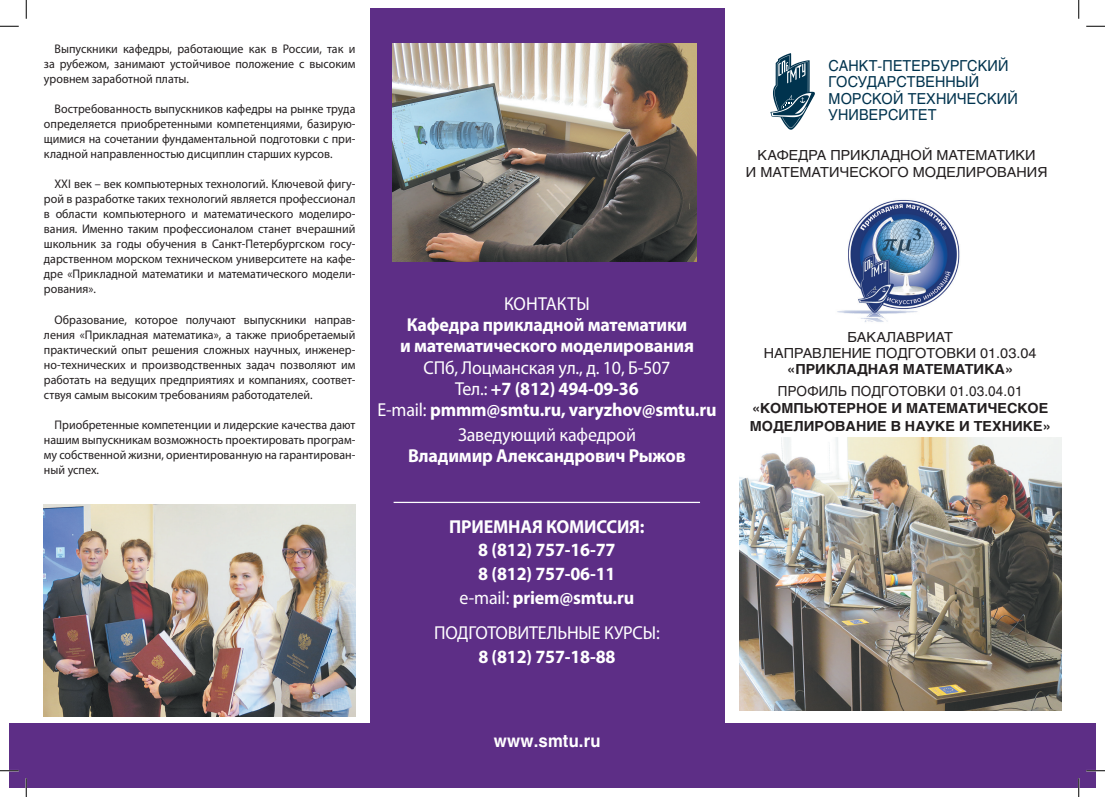
<style>
.page{position:relative;width:1105px;height:797px;background:#fff}
.page>*{position:absolute;margin:0;border:0;box-sizing:border-box;transform-origin:0 0}
.t1{font:700 18.75px/21.2px "Myriad Pro";letter-spacing:-.01em;color:#fff;text-align:center;scale:.96 1}
.t2{font:18.75px "Myriad Pro";letter-spacing:-.01em;color:#fff;scale:.96 1}
.t3{font:18.75px "Myriad Pro";letter-spacing:.01em;color:#fff;scale:.96 1}
.t4{font:700 17.5px "Helios C";letter-spacing:.01em;color:#fff;scale:.95 1}
.t5{font:15px/16.2px "Helios C";letter-spacing:.01em;color:#00334e;scale:.95 1}
.t6{font:13.75px/16.2px "Helios C";color:#231f20;text-align:center;scale:1.04 1}
.t7{font:700 13.75px/17.5px "Helios C";color:#231f20;scale:1.04 1}
.t8{font:13.75px "Helios C";color:#231f20}
.t9{font:12.5px/15px "Myriad Pro";color:#231f20;text-align:justify;scale:.96 1}
.s1{font-weight:400}
</style>
<div class="page">
<div style="left:370px;top:9px;width:354px;height:779px;background:#5d2e86"></div>
<div style="left:9px;top:723px;width:1087px;height:65px;background:#5d2e86"></div>
<svg style="left:770px;top:53px;width:45px;height:77px"></svg>
<img style="left:739px;top:438px;width:322px;height:272px">
<img style="left:393px;top:44px;width:303px;height:218px">
<img style="left:837px;top:199px;width:123px;height:123px">
<hr style="left:394px;top:502px;width:306px;height:1px;background:#fff">
<img style="left:44px;top:505px;width:311px;height:211px">
<svg style="left:0;top:25px;width:19px;height:2px"></svg>
<svg style="left:1086px;top:25px;width:19px;height:2px"></svg>
<svg style="left:0;top:770px;width:19px;height:1px"></svg>
<svg style="left:1086px;top:770px;width:19px;height:1px"></svg>
<svg style="left:25px;top:0;width:2px;height:19px"></svg>
<svg style="left:25px;top:778px;width:2px;height:19px"></svg>
<svg style="left:1078px;top:0;width:1px;height:19px"></svg>
<svg style="left:1078px;top:778px;width:1px;height:19px"></svg>
<p class="t9" style="left:44px;top:41px;width:326px;text-indent:11px">Выпускники кафедры, работающие как в России, так и за рубежом, занимают устойчивое положение с высоким уровнем заработной платы.</p>
<p class="t9" style="left:44px;top:101px;width:326px;text-indent:11px">Востребованность выпускников кафедры на рынке труда определяется приобретенными компетенциями, базирую&shy;щимися на сочетании фундаментальной подготовки с при&shy;кладной направленностью дисциплин старших курсов.</p>
<p class="t9" style="left:44px;top:176px;width:326px;text-indent:11px">XXI век – век компьютерных технологий. Ключевой фигу&shy;рой в разработке таких технологий является профессионал в области компьютерного и математического моделиро&shy;вания. Именно таким профессионалом станет вчерашний школьник за годы обучения в Санкт-Петербургском госу&shy;дарственном морском техническом университете на кафе&shy;дре «Прикладной математики и математического модели&shy;рования».</p>
<p class="t9" style="left:44px;top:311px;width:326px;text-indent:11px">Образование, которое получают выпускники направ&shy;ления «Прикладная математика», а также приобретаемый практический опыт решения сложных научных, инженер&shy;но-технических и производственных задач позволяют им работать на ведущих предприятиях и компаниях, соответ&shy;ствуя самым высоким требованиям работодателей.</p>
<p class="t9" style="left:44px;top:416px;width:326px;text-indent:11px">Приобретенные компетенции и лидерские качества дают нашим выпускникам возможность проектировать програм&shy;му собственной жизни, ориентированную на гарантирован&shy;ный успех.</p>
<h1 class="t3" style="left:504px;top:292px;width:91px">КОНТАКТЫ</h1>
<h1 class="t1" style="left:400px;top:313px;width:308px">Кафедра прикладной математики и математического моделирования</h1>
<h1 class="t1" style="left:377px;top:356px;width:355px"><span class="s1">СПб, Лоцманская ул., д. 10, Б-507<br>Тел.:</span> +7 (812) 494-09-36<br><span class="s1">E-mail:</span> pmmm@smtu.ru, varyzhov@smtu.ru</h1>
<h1 class="t2" style="left:458px;top:423px;width:187px">Заведующий кафедрой</h1>
<h1 class="t1" style="left:408px;top:444px;width:291px">Владимир Александрович Рыжов</h1>
<h1 class="t1" style="left:449px;top:514px;width:205px;line-height:23.5px">ПРИЕМНАЯ КОМИССИЯ:<br>8 (812) 757-16-77<br>8 (812) 757-06-11<br><span class="s1">e-mail:</span> priem@smtu.ru</h1>
<h1 class="t2" style="left:434px;top:621px;width:237px">ПОДГОТОВИТЕЛЬНЫЕ КУРСЫ:</h1>
<h1 class="t1" style="left:478px;top:645px;width:144px">8 (812) 757-18-88</h1>
<h2 class="t4" style="left:494px;top:730px;width:114px">www.smtu.ru</h2>
<p class="t5" style="left:828px;top:58px;width:201px">САНКТ-ПЕТЕРБУРГСКИЙ<br>ГОСУДАРСТВЕННЫЙ<br>МОРСКОЙ ТЕХНИЧЕСКИЙ<br>УНИВЕРСИТЕТ</p>
<p class="t6" style="left:746px;top:147px;width:291px">КАФЕДРА ПРИКЛАДНОЙ МАТЕМАТИКИ<br>И МАТЕМАТИЧЕСКОГО МОДЕЛИРОВАНИЯ</p>
<p class="t6" style="left:764px;top:329px;width:263px">БАКАЛАВРИАТ<br>НАПРАВЛЕНИЕ ПОДГОТОВКИ 01.03.04</p>
<p class="t7" style="left:787px;top:361px;width:219px">«ПРИКЛАДНАЯ МАТЕМАТИКА»</p>
<p class="t8" style="left:778px;top:382px;width:246px">ПРОФИЛЬ ПОДГОТОВКИ 01.03.04.01</p>
<p class="t7" style="left:750px;top:399px;width:291px">«КОМПЬЮТЕРНОЕ И МАТЕМАТИЧЕСКОЕ<br>МОДЕЛИРОВАНИЕ В НАУКЕ И ТЕХНИКЕ»</p>
</div>
